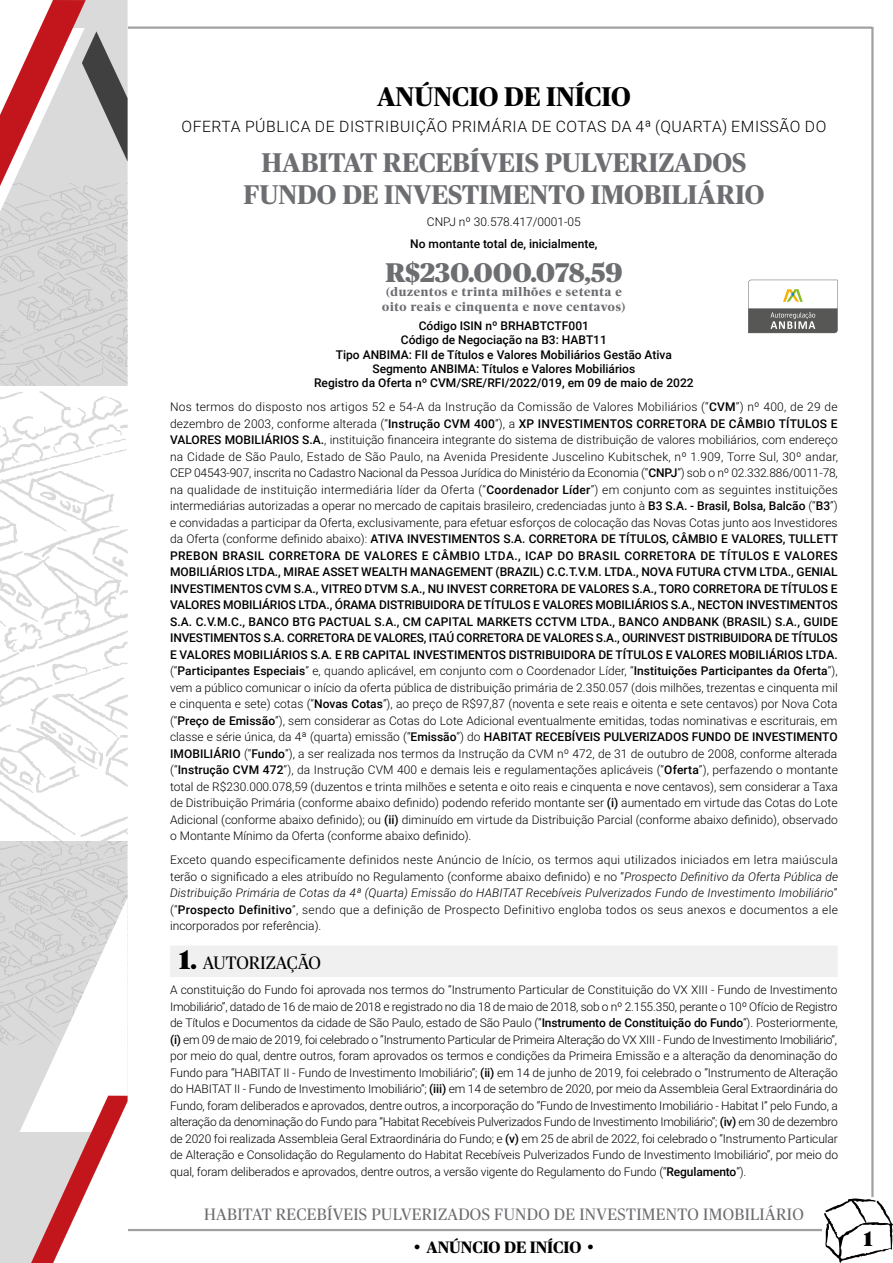
<style>
.page{position:relative;width:893px;height:1263px;background:#fff}
.page>*{position:absolute;margin:0;border:0;box-sizing:border-box;transform-origin:0 0}
.t1{font:700 27px/32.4px "Publico";color:#6d6e71;text-align:center}
.t2{font:900 27px "Publico";color:#6d6e71}
.t3{font:700 27px "Publico";color:#000}
.t4{font:900 21px "Publico";color:#000}
.t5{font:18px "Publico";color:#000}
.t6{font:16.5px "Publico";letter-spacing:.02em;color:#6d6e71}
.t7{font:700 16.5px "Publico";color:#000}
.t8{font:300 15.75px "Roboto";letter-spacing:.035em;color:#000}
.t9{font:300 12px/16.5px "Roboto";color:#000;text-align:justify}
.t10{font:500 12px/14.4px "Roboto";color:#000;text-align:center}
.t11{font:800 12px/14.4px "Publico";letter-spacing:.06em;color:#6d6e71;text-align:center}
.s1{font-weight:500}
.s2{font-style:italic}
.s3{font-weight:900;font-size:27px}
.s4{font-weight:900;font-size:18px}
</style>
<div class="page">
<hr style="left:871px;top:27px;width:3px;height:1181px;background:#6d6e71">
<hr style="left:0;top:1229px;width:844px;height:2px;background:#6d6e71">
<div style="left:822px;top:1198px;width:71px;height:65px;background:#fff"></div>
<hr style="left:60px;top:27px;width:812px;height:2px;background:#6d6e71">
<svg style="left:824px;top:1198px;width:69px;height:65px"></svg>
<svg style="left:0;top:0;width:128px;height:1263px"></svg>
<div style="left:170px;top:945px;width:668px;height:32px;background:#f0f0f1"></div>
<svg style="left:748px;top:280px;width:90px;height:53px"></svg>
<h1 class="t3" style="left:377px;top:81px;width:255px">ANÚNCIO DE INÍCIO</h1>
<h3 class="t8" style="left:181px;top:115px;width:646px">OFERTA PÚBLICA DE DISTRIBUIÇÃO PRIMÁRIA DE COTAS DA 4ª (QUARTA) EMISSÃO DO</h3>
<h1 class="t1" style="left:243px;top:146px;width:522px">HABITAT RECEBÍVEIS PULVERIZADOS<br>FUNDO DE INVESTIMENTO IMOBILIÁRIO</h1>
<p class="t9" style="left:427px;top:213px;width:155px">CNPJ nº 30.578.417/0001-05</p>
<p class="t10" style="left:410px;top:236px;width:189px">No montante total de, inicialmente,</p>
<h1 class="t2" style="left:385px;top:257px;width:239px">R$230.000.078,59</h1>
<p class="t11" style="left:382px;top:285px;width:245px">(duzentos e trinta milhões e setenta e oito reais e cinquenta e nove centavos)</p>
<p class="t10" style="left:314px;top:318px;width:381px">Código ISIN nº BRHABTCTF001<br>Código de Negociação na B3: HABT11<br>Tipo ANBIMA: FII de Títulos e Valores Mobiliários Gestão Ativa Segmento ANBIMA: Títulos e Valores Mobiliários<br>Registro da Oferta nº CVM/SRE/RFI/2022/019, em 09 de maio de 2022</p>
<p class="t9" style="left:170px;top:398px;width:670px">Nos termos do disposto nos artigos 52 e 54-A da Instrução da Comissão de Valores Mobiliários (“<span class="s1">CVM</span>”) nº 400, de 29 de dezembro de 2003, conforme alterada (“<span class="s1">Instrução CVM 400</span>”), a <span class="s1">XP INVESTIMENTOS CORRETORA DE CÂMBIO TÍTULOS E VALORES MOBILIÁRIOS S.A.</span>, instituição financeira integrante do sistema de distribuição de valores mobiliários, com endereço na Cidade de São Paulo, Estado de São Paulo, na Avenida Presidente Juscelino Kubitschek, nº 1.909, Torre Sul, 30º andar, CEP 04543-907, inscrita no Cadastro Nacional da Pessoa Jurídica do Ministério da Economia (“<span class="s1">CNPJ</span>”) sob o nº 02.332.886/0011-78, na qualidade de instituição intermediária líder da Oferta (“<span class="s1">Coordenador Líder</span>”) em conjunto com as seguintes instituições intermediárias autorizadas a operar no mercado de capitais brasileiro, credenciadas junto à <span class="s1">B3 S.A. - Brasil, Bolsa, Balcão</span> (“<span class="s1">B3</span>”) e convidadas a participar da Oferta, exclusivamente, para efetuar esforços de colocação das Novas Cotas junto aos Investidores da Oferta (conforme definido abaixo): <span class="s1">ATIVA INVESTIMENTOS S.A. CORRETORA DE TÍTULOS, CÂMBIO E VALORES, TULLETT PREBON BRASIL CORRETORA DE VALORES E CÂMBIO LTDA., ICAP DO BRASIL CORRETORA DE TÍTULOS E VALORES MOBILIÁRIOS LTDA., MIRAE ASSET WEALTH MANAGEMENT (BRAZIL) C.C.T.V.M. LTDA., NOVA FUTURA CTVM LTDA., GENIAL INVESTIMENTOS CVM S.A., VITREO DTVM S.A., NU INVEST CORRETORA DE VALORES S.A., TORO CORRETORA DE TÍTULOS E VALORES MOBILIÁRIOS LTDA., ÓRAMA DISTRIBUIDORA DE TÍTULOS E VALORES MOBILIÁRIOS S.A., NECTON INVESTIMENTOS S.A. C.V.M.C., BANCO BTG PACTUAL S.A., CM CAPITAL MARKETS CCTVM LTDA., BANCO ANDBANK (BRASIL) S.A., GUIDE INVESTIMENTOS S.A. CORRETORA DE VALORES, ITAÚ CORRETORA DE VALORES S.A., OURINVEST DISTRIBUIDORA DE TÍTULOS E VALORES MOBILIÁRIOS S.A. E RB CAPITAL INVESTIMENTOS DISTRIBUIDORA DE TÍTULOS E VALORES MOBILIÁRIOS LTDA. </span>(“<span class="s1">Participantes Especiais</span>” e, quando aplicável, em conjunto com o Coordenador Líder, “<span class="s1">Instituições Participantes da Oferta</span>”), vem a público comunicar o início da oferta pública de distribuição primária de 2.350.057 (dois milhões, trezentas e cinquenta mil e cinquenta e sete) cotas (“<span class="s1">Novas Cotas</span>”), ao preço de R$97,87 (noventa e sete reais e oitenta e sete centavos) por Nova Cota (“<span class="s1">Preço de Emissão</span>”), sem considerar as Cotas do Lote Adicional eventualmente emitidas, todas nominativas e escriturais, em classe e série única, da 4ª (quarta) emissão (“<span class="s1">Emissão</span>”) do <span class="s1">HABITAT RECEBÍVEIS PULVERIZADOS FUNDO DE INVESTIMENTO IMOBILIÁRIO</span> (“<span class="s1">Fundo</span>”), a ser realizada nos termos da Instrução da CVM nº 472, de 31 de outubro de 2008, conforme alterada (“<span class="s1">Instrução CVM 472</span>”), da Instrução CVM 400 e demais leis e regulamentações aplicáveis (“<span class="s1">Oferta</span>”), perfazendo o montante total de R$230.000.078,59 (duzentos e trinta milhões e setenta e oito reais e cinquenta e nove centavos), sem considerar a Taxa de Distribuição Primária (conforme abaixo definido) podendo referido montante ser <span class="s1">(i)</span> aumentado em virtude das Cotas do Lote Adicional (conforme abaixo definido); ou <span class="s1">(ii)</span> diminuído em virtude da Distribuição Parcial (conforme abaixo definido), observado o Montante Mínimo da Oferta (conforme abaixo definido).</p>
<p class="t9" style="left:170px;top:851px;width:669px">Exceto quando especificamente definidos neste Anúncio de Início, os termos aqui utilizados iniciados em letra maiúscula terão o significado a eles atribuído no Regulamento (conforme abaixo definido) e no “<span class="s2">Prospecto Definitivo da Oferta Pública de Distribuição Primária de Cotas da 4ª (Quarta) Emissão do HABITAT Recebíveis Pulverizados Fundo de Investimento Imobiliário</span>” (“<span class="s1">Prospecto Definitivo</span>”, sendo que a definição de Prospecto Definitivo engloba todos os seus anexos e documentos a ele incorporados por referência).</p>
<h3 class="t5" style="left:179px;top:952px;width:143px"><span class="s3">1.</span> AUTORIZAÇÃO</h3>
<p class="t9" style="left:170px;top:981px;width:669px">A constituição do Fundo foi aprovada nos termos do “Instrumento Particular de Constituição do VX XIII - Fundo de Investimento Imobiliário”, datado de 16 de maio de 2018 e registrado no dia 18 de maio de 2018, sob o nº 2.155.350, perante o 10º Ofício de Registro de Títulos e Documentos da cidade de São Paulo, estado de São Paulo (“<span class="s1">Instrumento de Constituição do Fundo</span>”). Posteriormente, <span class="s1">(i)</span> em 09 de maio de 2019, foi celebrado o “Instrumento Particular de Primeira Alteração do VX XIII - Fundo de Investimento Imobiliário”, por meio do qual, dentre outros, foram aprovados os termos e condições da Primeira Emissão e a alteração da denominação do Fundo para “HABITAT II - Fundo de Investimento Imobiliário”; <span class="s1">(ii)</span> em 14 de junho de 2019, foi celebrado o “Instrumento de Alteração do HABITAT II - Fundo de Investimento Imobiliário”; <span class="s1">(iii)</span> em 14 de setembro de 2020, por meio da Assembleia Geral Extraordinária do Fundo, foram deliberados e aprovados, dentre outros, a incorporação do “Fundo de Investimento Imobiliário - Habitat I” pelo Fundo, a alteração da denominação do Fundo para “Habitat Recebíveis Pulverizados Fundo de Investimento Imobiliário”; <span class="s1">(iv)</span> em 30 de dezembro de 2020 foi realizada Assembleia Geral Extraordinária do Fundo; e <span class="s1">(v)</span> em 25 de abril de 2022, foi celebrado o “Instrumento Particular de Alteração e Consolidação do Regulamento do Habitat Recebíveis Pulverizados Fundo de Investimento Imobiliário”, por meio do qual, foram deliberados e aprovados, dentre outros, a versão vigente do Regulamento do Fundo (“<span class="s1">Regulamento</span>”).</p>
<h3 class="t6" style="left:204px;top:1205px;width:601px">HABITAT RECEBÍVEIS PULVERIZADOS FUNDO DE INVESTIMENTO IMOBILIÁRIO</h3>
<h3 class="t7" style="left:414px;top:1238px;width:180px"><span class="s4">•</span> ANÚNCIO DE INÍCIO <span class="s4">•</span></h3>
<h2 class="t4" style="left:864px;top:1227px;width:10px">1</h2>
</div>
